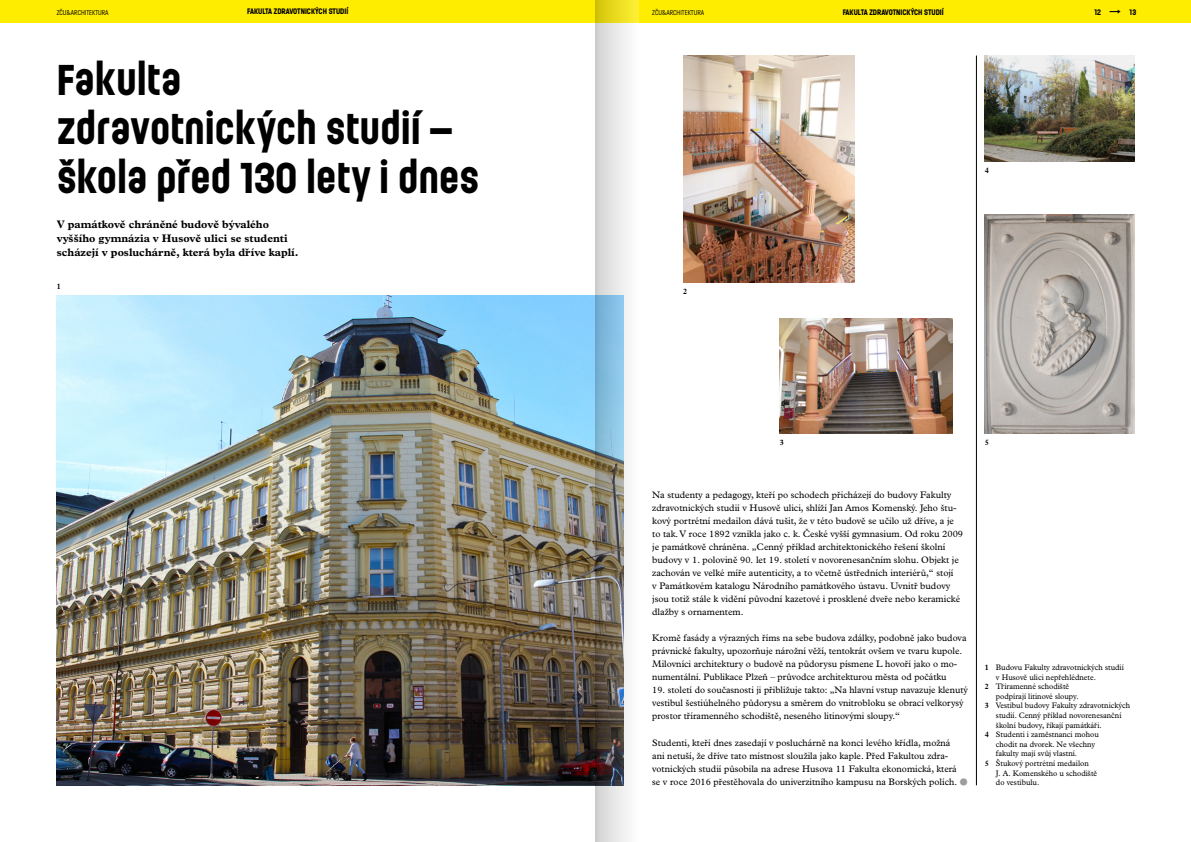
<style>
.page{position:relative;width:1191px;height:842px;background:#fff}
.page>*{position:absolute;margin:0;border:0;box-sizing:border-box;transform-origin:0 0}
.t1{font:700 43px/49px "Ladislav";letter-spacing:-.005em;color:#000}
.t2{font:700 23px "Ladislav";color:#9d9d9c}
.t3{font:700 11px/14px "Plantin MT Pro";color:#000}
.t4{font:9.5px/13px "Plantin MT Pro";color:#000}
.t5{font:8px "Plantin MT Pro";color:#000}
.t6{font:700 8px "Ladislav";color:#000}
.t7{font:700 8px "Plantin MT Pro";color:#000}
.t8{font:7px "Ladislav";color:#000}
.s1{font-weight:700}
</style>
<div class="page">
<div style="left:0;top:0;width:1191px;height:23px;background:#ffed00"></div>
<img style="left:57px;top:295px;width:538px;height:491px">
<img style="left:985px;top:214px;width:149px;height:219px">
<img style="left:683px;top:56px;width:171px;height:226px">
<img style="left:780px;top:318px;width:172px;height:115px">
<img style="left:985px;top:56px;width:149px;height:105px">
<hr style="left:976px;top:56px;width:1px;height:729px;background:#000">
<svg style="left:595px;top:0;width:43px;height:842px"></svg>
<p class="t8" style="left:57px;top:8px;width:54px">ZČU&amp;ARCHITEKTURA</p>
<p class="t6" style="left:247px;top:6px;width:103px">FAKULTA ZDRAVOTNICKÝCH STUDIÍ</p>
<p class="t8" style="left:652px;top:8px;width:54px">ZČU&amp;ARCHITEKTURA</p>
<p class="t6" style="left:842px;top:7px;width:103px">FAKULTA ZDRAVOTNICKÝCH STUDIÍ</p>
<p class="t6" style="left:1094px;top:7px;width:43px">12 ⟶ 13</p>
<h1 class="t1" style="left:57px;top:54px;width:424px">Fakulta<br>zdravotnických studií – škola před 130 lety i dnes</h1>
<p class="t3" style="left:57px;top:217px;width:243px">V památkově chráněné budově bývalého vyššího gymnázia v Husově ulici se studenti scházejí v posluchárně, která byla dříve kaplí.</p>
<p class="t7" style="left:57px;top:281px;width:6px">1</p>
<p class="t7" style="left:683px;top:286px;width:6px">2</p>
<p class="t7" style="left:985px;top:165px;width:6px">4</p>
<p class="t7" style="left:780px;top:438px;width:6px">3</p>
<p class="t7" style="left:985px;top:437px;width:6px">5</p>
<p class="t4" style="left:652px;top:488px;width:312px">Na studenty a pedagogy, kteří po schodech přicházejí do budovy Fakulty zdravotnických studií v Husově ulici, shlíží Jan Amos Komenský. Jeho štu&shy;kový portrétní medailon dává tušit, že v této budově se učilo už dříve, a je to tak. V roce 1892 vznikla jako c. k. České vyšší gymnasium. Od roku 2009 je památkově chráněna. „Cenný příklad architektonického řešení školní budovy v 1. polovině 90. let 19. století v novorenesančním slohu. Objekt je zachován ve velké míře autenticity, a to včetně ústředních interiérů,“ stojí<br>v Památkovém katalogu Národního památkového ústavu. Uvnitř budovy jsou totiž stále k vidění původní kazetové i prosklené dveře nebo keramické dlažby s ornamentem.</p>
<p class="t4" style="left:652px;top:632px;width:316px">Kromě fasády a výrazných říms na sebe budova zdálky, podobně jako budova právnické fakulty, upozorňuje nárožní věží, tentokrát ovšem ve tvaru kupole.<br>Milovníci architektury o budově na půdorysu písmene L hovoří jako o mo&shy;numentální. Publikace Plzeň – průvodce architekturou města od počátku</p>
<p class="t4" style="left:652px;top:684px;width:317px">19. století do současnosti ji přibližuje takto: „Na hlavní vstup navazuje klenutý vestibul šestiúhelného půdorysu a směrem do vnitrobloku se obrací velkorysý prostor tříramenného schodiště, neseného litinovými sloupy.“</p>
<p class="t4" style="left:652px;top:736px;width:306px">Studenti, kteří dnes zasedají v posluchárně na konci levého křídla, možná ani netuší, že dříve tato místnost sloužila jako kaple. Před Fakultou zdra&shy;votnických studií působila na adrese Husova 11 Fakulta ekonomická, která se v roce 2016 přestěhovala do univerzitního kampusu na Borských polích.</p>
<h2 class="t2" style="left:959px;top:767px;width:10px">•</h2>
<p class="t5" style="left:985px;top:663px;width:140px"><span class="s1">1</span> Budovu Fakulty zdravotnických studií</p>
<p class="t5" style="left:996px;top:672px;width:102px">v Husově ulici nepřehlédnete.</p>
<p class="t5" style="left:985px;top:682px;width:86px"><span class="s1">2</span> Tříramenné schodiště</p>
<p class="t5" style="left:996px;top:692px;width:84px">podpírají litinové sloupy.</p>
<p class="t5" style="left:985px;top:701px;width:147px"><span class="s1">3</span> Vestibul budovy Fakulty zdravotnických</p>
<p class="t5" style="left:996px;top:711px;width:127px">studií. Cenný příklad novorenesanční</p>
<p class="t5" style="left:996px;top:720px;width:107px">školní budovy, říkají památkáři.</p>
<p class="t5" style="left:985px;top:730px;width:115px"><span class="s1">4</span> Studenti i zaměstnanci mohou</p>
<p class="t5" style="left:996px;top:740px;width:101px">chodit na dvorek. Ne všechny</p>
<p class="t5" style="left:996px;top:749px;width:83px">fakulty mají svůj vlastní.</p>
<p class="t5" style="left:985px;top:759px;width:105px"><span class="s1">5</span> Štukový portrétní medailon</p>
<p class="t5" style="left:996px;top:768px;width:103px">J. A. Komenského u schodiště</p>
<p class="t5" style="left:996px;top:778px;width:45px">do vestibulu.</p>
</div>
